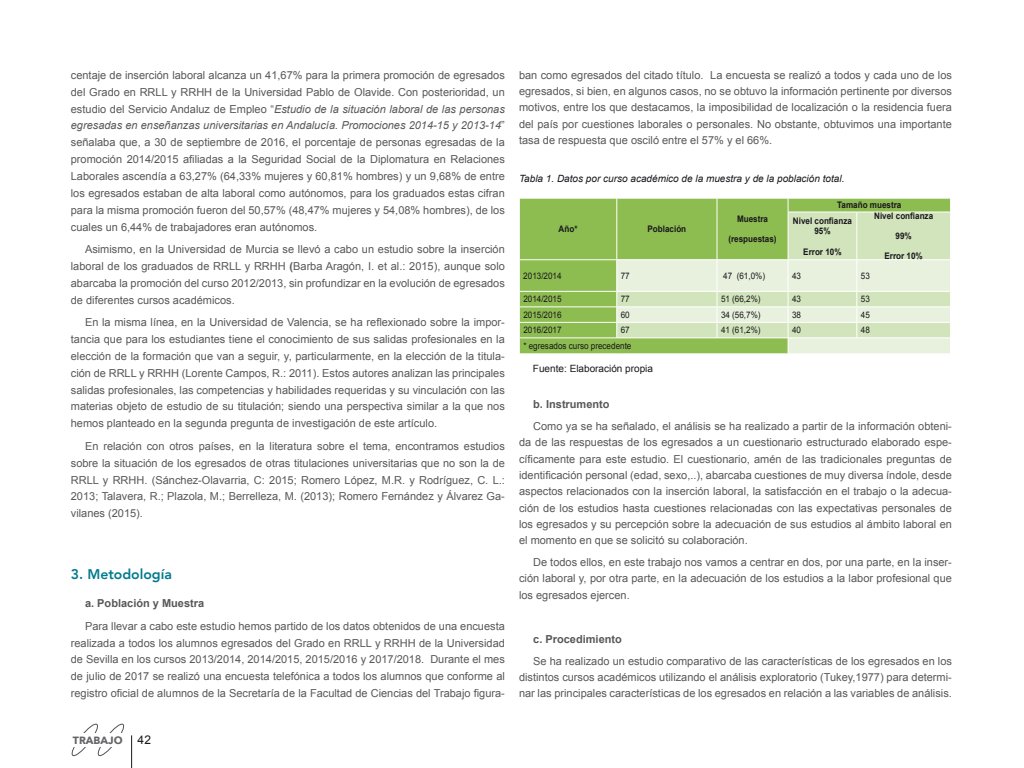
<style>
.page{position:relative;width:1024px;height:768px;background:#fff}
.page>*{position:absolute;margin:0;border:0;box-sizing:border-box;transform-origin:0 0}
.t1{font:800 14px "Avenir";color:#007b8e}
.t2{font:11px/16.9px "Arial";color:#58585a;text-align:justify}
.t3{font:700 11px "Arial";color:#58585a}
.t4{font:700 10.5px "Avenir Next";color:#646567}
.t5{font:italic 10px "Arial";color:#1a171c}
.t6{font:10px "Arial";color:#1a171c}
.t7{font:9px "Arial";color:#1a171c;scale:.9 1}
.t8{font:700 9px/15.5px "Arial";color:#1a171c;scale:.9 1}
.s1{font-style:italic}
.s2{font-weight:700}
.s3{font-family:"Arial";font-weight:400;font-size:12px;color:#1a171c}
</style>
<div class="page">
<svg style="left:71px;top:723px;width:54px;height:34px"></svg>
<div style="left:71px;top:733px;width:54px;height:14px;background:#fff"></div>
<hr style="left:131px;top:735px;width:1px;height:33px;background:#1a171c">
<div style="left:520px;top:199px;width:430px;height:155px;background:#8dbc51"></div>
<svg style="left:617px;top:212px;width:333px;height:47px;background:#aecf84"></svg>
<hr style="left:788px;top:212px;width:69px;height:1px;background:#fff">
<hr style="left:857px;top:212px;width:94px;height:1px;background:#fff">
<hr style="left:519px;top:259px;width:98px;height:1px;background:#fff">
<hr style="left:617px;top:259px;width:100px;height:1px;background:#fff">
<hr style="left:717px;top:259px;width:71px;height:1px;background:#fff">
<hr style="left:788px;top:259px;width:69px;height:1px;background:#fff">
<hr style="left:857px;top:259px;width:94px;height:1px;background:#fff">
<hr style="left:519px;top:291px;width:98px;height:1px;background:#fff">
<hr style="left:519px;top:307px;width:98px;height:1px;background:#fff">
<hr style="left:519px;top:322px;width:98px;height:1px;background:#fff">
<hr style="left:519px;top:338px;width:98px;height:1px;background:#fff">
<svg style="left:519px;top:198px;width:1px;height:14px"></svg>
<svg style="left:519px;top:292px;width:1px;height:62px"></svg>
<svg style="left:616px;top:198px;width:1px;height:14px"></svg>
<svg style="left:717px;top:198px;width:1px;height:14px"></svg>
<svg style="left:788px;top:198px;width:1px;height:14px"></svg>
<hr style="left:616px;top:212px;width:1px;height:47px;background:#fff">
<hr style="left:717px;top:212px;width:1px;height:47px;background:#fff">
<hr style="left:788px;top:212px;width:1px;height:47px;background:#fff">
<hr style="left:856px;top:212px;width:1px;height:47px;background:#fff">
<svg style="left:616px;top:260px;width:334px;height:94px;background:#dbe9c9"></svg>
<p class="t2" style="left:71px;top:67px;width:435px">centaje de inserción laboral alcanza un 41,67% para la primera promoción de egresados del Grado en RRLL y RRHH de la Universidad Pablo de Olavide. Con posterioridad, un estudio del Servicio Andaluz de Empleo “<span class="s1">Estudio de la situación laboral de las personas egresadas en enseñanzas universitarias en Andalucía. Promociones 2014-15 y 2013-14</span>” señalaba que, a 30 de septiembre de 2016, el porcentaje de personas egresadas de la promoción 2014/2015 afiliadas a la Seguridad Social de la Diplomatura en Relaciones Laborales ascendía a 63,27% (64,33% mujeres y 60,81% hombres) y un 9,68% de entre los egresados estaban de alta laboral como autónomos, para los graduados estas cifran para la misma promoción fueron del 50,57% (48,47% mujeres y 54,08% hombres), de los cuales un 6,44% de trabajadores eran autónomos.</p>
<p class="t2" style="left:71px;top:241px;width:435px;text-indent:14px">Asimismo, en la Universidad de Murcia se llevó a cabo un estudio sobre la inserción laboral de los graduados de RRLL y RRHH <span class="s2">(</span>Barba Aragón, I. et al.: 2015), aunque solo abarcaba la promoción del curso 2012/2013, sin profundizar en la evolución de egresados de diferentes cursos académicos.</p>
<p class="t2" style="left:71px;top:314px;width:435px;text-indent:14px">En la misma línea, en la Universidad de Valencia, se ha reflexionado sobre la impor&shy;tancia que para los estudiantes tiene el conocimiento de sus salidas profesionales en la elección de la formación que van a seguir, y, particularmente, en la elección de la titula&shy;ción de RRLL y RRHH (Lorente Campos, R.: 2011). Estos autores analizan las principales salidas profesionales, las competencias y habilidades requeridas y su vinculación con las materias objeto de estudio de su titulación; siendo una perspectiva similar a la que nos hemos planteado en la segunda pregunta de investigación de este artículo.</p>
<p class="t2" style="left:71px;top:438px;width:436px;text-indent:14px">En relación con otros países, en la literatura sobre el tema, encontramos estudios sobre la situación de los egresados de otras titulaciones universitarias que no son la de RRLL y RRHH. (Sánchez-Olavarria, C: 2015; Romero López, M.R. y Rodríguez, C. L.:<br>2013; Talavera, R.; Plazola, M.; Berrelleza, M. (2013); Romero Fernández y Álvarez Ga&shy;vilanes (2015).</p>
<p class="t1" style="left:71px;top:563px;width:103px">3. Metodología</p>
<p class="t3" style="left:85px;top:596px;width:121px">a. Población y Muestra</p>
<p class="t2" style="left:71px;top:617px;width:435px;text-indent:14px">Para llevar a cabo este estudio hemos partido de los datos obtenidos de una encuesta realizada a todos los alumnos egresados del Grado en RRLL y RRHH de la Universidad de Sevilla en los cursos 2013/2014, 2014/2015, 2015/2016 y 2017/2018. Durante el mes de julio de 2017 se realizó una encuesta telefónica a todos los alumnos que conforme al registro oficial de alumnos de la Secretaría de la Facultad de Ciencias del Trabajo figura-</p>
<p class="t2" style="left:519px;top:67px;width:434px;line-height:16.3px">ban como egresados del citado título. La encuesta se realizó a todos y cada uno de los egresados, si bien, en algunos casos, no se obtuvo la información pertinente por diversos motivos, entre los que destacamos, la imposibilidad de localización o la residencia fuera del país por cuestiones laborales o personales. No obstante, obtuvimos una importante tasa de respuesta que osciló entre el 57% y el 66%.</p>
<p class="t5" style="left:519px;top:172px;width:327px">Tabla 1. Datos por curso académico de la muestra y de la población total.</p>
<p class="t8" style="left:559px;top:222px;width:22px">Año*</p>
<p class="t8" style="left:647px;top:222px;width:45px">Población</p>
<p class="t8" style="left:737px;top:211px;width:36px">Muestra</p>
<p class="t8" style="left:728px;top:232px;width:55px">(respuestas)</p>
<p class="t8" style="left:793px;top:198px;width:122px;text-indent:44px">Tamaño muestra<br>Nivel confianza</p>
<p class="t8" style="left:814px;top:224px;width:20px">95%</p>
<p class="t8" style="left:803px;top:244px;width:44px">Error 10%</p>
<p class="t8" style="left:874px;top:208px;width:67px">Nivel confianza</p>
<p class="t8" style="left:895px;top:229px;width:20px">99%</p>
<p class="t8" style="left:884px;top:249px;width:44px">Error 10%</p>
<p class="t7" style="left:523px;top:270px;width:44px">2013/2014</p>
<p class="t7" style="left:621px;top:270px;width:12px">77</p>
<p class="t7" style="left:723px;top:270px;width:48px">47 (61,0%)</p>
<p class="t7" style="left:792px;top:270px;width:12px">43</p>
<p class="t7" style="left:861px;top:270px;width:12px">53</p>
<p class="t7" style="left:523px;top:293px;width:44px">2014/2015</p>
<p class="t7" style="left:621px;top:293px;width:12px">77</p>
<p class="t7" style="left:721px;top:293px;width:46px">51 (66,2%)</p>
<p class="t7" style="left:792px;top:293px;width:12px">43</p>
<p class="t7" style="left:861px;top:293px;width:12px">53</p>
<p class="t7" style="left:523px;top:309px;width:44px">2015/2016</p>
<p class="t7" style="left:621px;top:309px;width:12px">60</p>
<p class="t7" style="left:721px;top:309px;width:46px">34 (56,7%)</p>
<p class="t7" style="left:792px;top:309px;width:12px">38</p>
<p class="t7" style="left:861px;top:309px;width:12px">45</p>
<p class="t7" style="left:523px;top:324px;width:44px">2016/2017</p>
<p class="t7" style="left:621px;top:324px;width:12px">67</p>
<p class="t7" style="left:721px;top:324px;width:46px">41 (61,2%)</p>
<p class="t7" style="left:792px;top:324px;width:12px">40</p>
<p class="t7" style="left:861px;top:324px;width:12px">48</p>
<p class="t7" style="left:523px;top:340px;width:122px">* egresados curso precedente</p>
<p class="t6" style="left:533px;top:362px;width:122px">Fuente: Elaboración propia</p>
<p class="t3" style="left:533px;top:397px;width:78px">b. Instrumento</p>
<p class="t2" style="left:519px;top:418px;width:434px;line-height:16.3px;text-indent:14px">Como ya se ha señalado, el análisis se ha realizado a partir de la información obteni&shy;da de las respuestas de los egresados a un cuestionario estructurado elaborado espe&shy;cíficamente para este estudio. El cuestionario, amén de las tradicionales preguntas de identificación personal (edad, sexo,..), abarcaba cuestiones de muy diversa índole, desde aspectos relacionados con la inserción laboral, la satisfacción en el trabajo o la adecua&shy;ción de los estudios hasta cuestiones relacionadas con las expectativas personales de los egresados y su percepción sobre la adecuación de sus estudios al ámbito laboral en el momento en que se solicitó su colaboración.</p>
<p class="t2" style="left:519px;top:554px;width:434px;line-height:16.3px;text-indent:14px">De todos ellos, en este trabajo nos vamos a centrar en dos, por una parte, en la inser&shy;ción laboral y, por otra parte, en la adecuación de los estudios a la labor profesional que los egresados ejercen.</p>
<p class="t3" style="left:533px;top:631px;width:90px">c. Procedimiento</p>
<p class="t2" style="left:519px;top:653px;width:434px;line-height:16.3px;text-indent:14px">Se ha realizado un estudio comparativo de las características de los egresados en los distintos cursos académicos utilizando el análisis exploratorio (Tukey,1977) para determi&shy;nar las principales características de los egresados en relación a las variables de análisis.</p>
<p class="t4" style="left:73px;top:733px;width:80px">TRABAJO <span class="s3">42</span></p>
</div>
